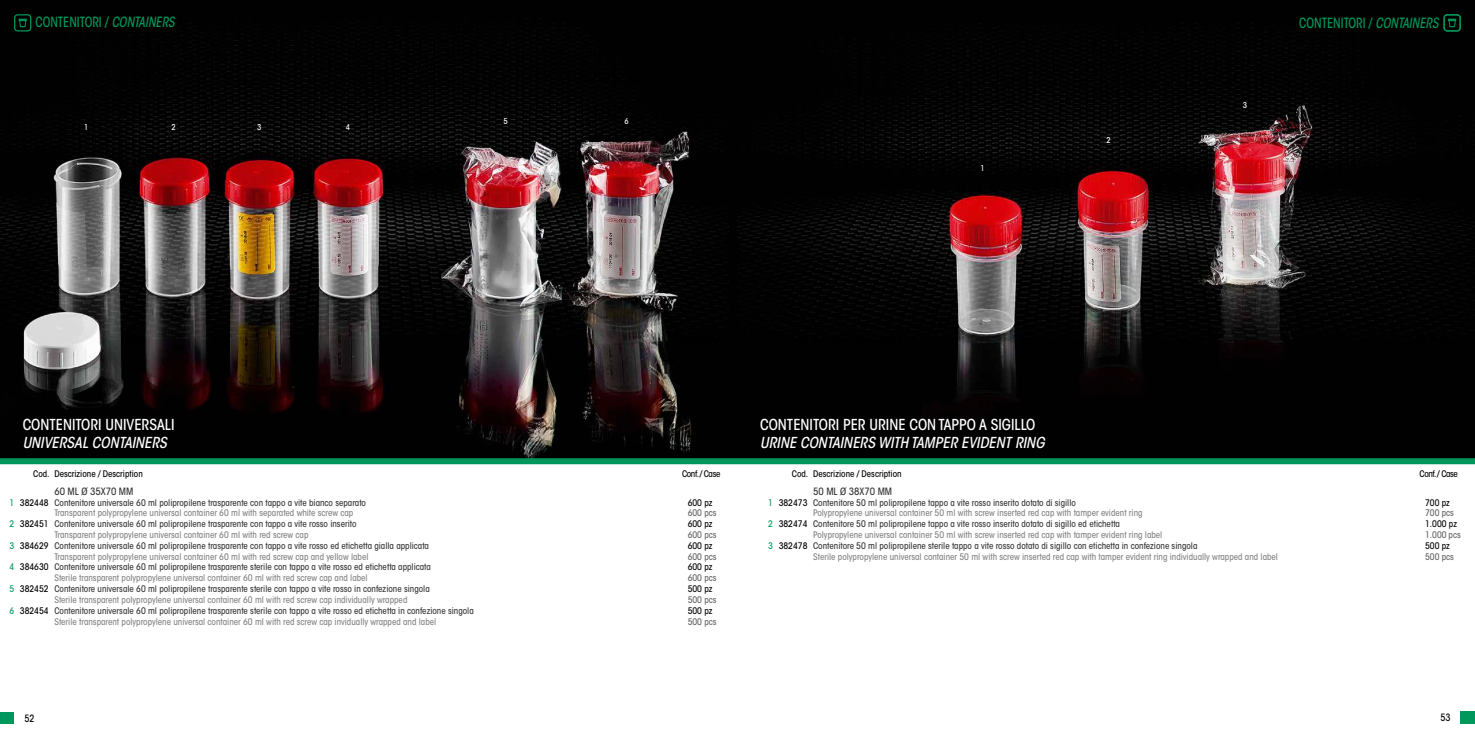
<style>
.page{position:relative;width:1475px;height:738px;background:#fff}
.page>*{position:absolute;margin:0;border:0;box-sizing:border-box;transform-origin:0 0}
.t1{font:500 condensed 15px "ITC Avant Garde Std";color:#fff}
.t2{font:italic 500 condensed 15px "ITC Avant Garde Std";color:#fff}
.t3{font:500 condensed 14px "ITC Avant Garde Std";color:#00975c;scale:.9 1}
.t4{font:500 condensed 10px "ITC Avant Garde Std";color:#000}
.t5{font:500 condensed 10px "ITC Avant Garde Std";color:#000;scale:.94 1}
.t6{font:500 condensed 9px "ITC Avant Garde Std";color:#000}
.t7{font:500 condensed 9px "ITC Avant Garde Std";color:#646363}
.t8{font:500 condensed 9px "ITC Avant Garde Std";letter-spacing:-.04em;color:#000}
.t9{font:500 condensed 9px "ITC Avant Garde Std";color:#00975c}
.t10{font:500 condensed 8px "ITC Avant Garde Std";color:#fff}
.s1{font-style:italic}
</style>
<div class="page">
<div style="left:0;top:711px;width:14px;height:12px;background:#00975c"></div>
<div style="left:1460px;top:711px;width:14px;height:12px;background:#00975c"></div>
<img style="left:0;top:0;width:1474px;height:458px">
<div style="left:14px;top:14px;width:17px;height:17px;border:1px solid #00975c;border-radius:3px"></div>
<svg style="left:19px;top:19px;width:8px;height:8px"></svg>
<svg style="left:1447px;top:19px;width:8px;height:8px"></svg>
<div style="left:1443px;top:14px;width:17px;height:17px;border:1px solid #00975c;border-radius:3px"></div>
<div style="left:0;top:458px;width:1474px;height:6px;background:#00975c"></div>
<h2 class="t3" style="left:35px;top:14px;width:156px">CONTENITORI / <span class="s1">CONTAINERS</span></h2>
<h2 class="t3" style="left:1298px;top:14px;width:156px">CONTENITORI / <span class="s1">CONTAINERS</span></h2>
<p class="t10" style="left:84px;top:122px;width:6px">1</p>
<p class="t10" style="left:171px;top:122px;width:6px">2</p>
<p class="t10" style="left:257px;top:122px;width:6px">3</p>
<p class="t10" style="left:346px;top:122px;width:6px">4</p>
<h1 class="t1" style="left:23px;top:415px;width:153px">CONTENITORI UNIVERSALI</h1>
<h1 class="t2" style="left:23px;top:433px;width:146px">UNIVERSAL CONTAINERS</h1>
<p class="t10" style="left:503px;top:116px;width:6px">5</p>
<p class="t10" style="left:624px;top:116px;width:6px">6</p>
<p class="t10" style="left:980px;top:163px;width:6px">1</p>
<p class="t10" style="left:1106px;top:135px;width:6px">2</p>
<h1 class="t1" style="left:760px;top:415px;width:277px">CONTENITORI PER URINE CON TAPPO A SIGILLO</h1>
<h1 class="t2" style="left:760px;top:433px;width:286px">URINE CONTAINERS WITH TAMPER EVIDENT RING</h1>
<p class="t10" style="left:1242px;top:100px;width:6px">3</p>
<p class="t6" style="left:33px;top:467px;width:111px">Cod. Descrizione / Description</p>
<p class="t8" style="left:682px;top:467px;width:40px">Conf. / Case</p>
<p class="t6" style="left:791px;top:467px;width:111px">Cod. Descrizione / Description</p>
<p class="t8" style="left:1419px;top:467px;width:40px">Conf. / Case</p>
<p class="t4" style="left:54px;top:484px;width:81px">60 ML Ø 35X70 MM</p>
<p class="t6" style="left:54px;top:496px;width:313px">Contenitore universale 60 ml polipropilene trasparente con tappo a vite bianco separato</p>
<p class="t7" style="left:54px;top:507px;width:300px">Transparent polypropylene universal container 60 ml with separated white screw cap</p>
<p class="t6" style="left:54px;top:518px;width:303px">Contenitore universale 60 ml polipropilene trasparente con tappo a vite rosso inserito</p>
<p class="t7" style="left:54px;top:529px;width:255px">Transparent polypropylene universal container 60 ml with red screw cap</p>
<p class="t6" style="left:54px;top:539px;width:376px">Contenitore universale 60 ml polipropilene trasparente con tappo a vite rosso ed etichetta gialla applicata</p>
<p class="t7" style="left:54px;top:550px;width:315px">Transparent polypropylene universal container 60 ml with red screw cap and yellow label</p>
<p class="t6" style="left:54px;top:561px;width:378px">Contenitore universale 60 ml polipropilene trasparente sterile con tappo a vite rosso ed etichetta applicata</p>
<p class="t7" style="left:54px;top:572px;width:315px">Sterile transparent polypropylene universal container 60 ml with red screw cap and label</p>
<p class="t6" style="left:54px;top:583px;width:377px">Contenitore universale 60 ml polipropilene trasparente sterile con tappo a vite rosso in confezione singola</p>
<p class="t7" style="left:54px;top:593px;width:354px">Sterile transparent polypropylene universal container 60 ml with red screw cap individually wrapped</p>
<p class="t6" style="left:54px;top:604px;width:421px">Contenitore universale 60 ml polipropilene trasparente sterile con tappo a vite rosso ed etichetta in confezione singola</p>
<p class="t7" style="left:54px;top:615px;width:383px">Sterile transparent polypropylene universal container 60 ml with red screw cap invidually wrapped and label</p>
<p class="t6" style="left:20px;top:496px;width:30px">382448</p>
<p class="t6" style="left:20px;top:518px;width:30px">382451</p>
<p class="t6" style="left:20px;top:539px;width:30px">384629</p>
<p class="t6" style="left:20px;top:561px;width:30px">384630</p>
<p class="t6" style="left:20px;top:583px;width:30px">382452</p>
<p class="t6" style="left:20px;top:604px;width:30px">382454</p>
<p class="t9" style="left:9px;top:496px;width:6px">1</p>
<p class="t9" style="left:9px;top:518px;width:6px">2</p>
<p class="t9" style="left:9px;top:539px;width:6px">3</p>
<p class="t9" style="left:9px;top:561px;width:6px">4</p>
<p class="t9" style="left:9px;top:583px;width:6px">5</p>
<p class="t9" style="left:9px;top:604px;width:6px">6</p>
<p class="t6" style="left:687px;top:496px;width:26px">600 pz</p>
<p class="t7" style="left:687px;top:507px;width:30px">600 pcs</p>
<p class="t6" style="left:687px;top:518px;width:26px">600 pz</p>
<p class="t7" style="left:687px;top:529px;width:30px">600 pcs</p>
<p class="t6" style="left:687px;top:539px;width:26px">600 pz</p>
<p class="t7" style="left:687px;top:550px;width:30px">600 pcs</p>
<p class="t6" style="left:687px;top:561px;width:26px">600 pz</p>
<p class="t7" style="left:687px;top:572px;width:30px">600 pcs</p>
<p class="t6" style="left:687px;top:583px;width:26px">500 pz</p>
<p class="t7" style="left:687px;top:593px;width:30px">500 pcs</p>
<p class="t6" style="left:687px;top:604px;width:26px">500 pz</p>
<p class="t7" style="left:687px;top:615px;width:30px">500 pcs</p>
<p class="t4" style="left:813px;top:484px;width:81px">50 ML Ø 38X70 MM</p>
<p class="t6" style="left:813px;top:496px;width:264px">Contenitore 50 ml polipropilene tappo a vite rosso inserito dotato di sigillo</p>
<p class="t7" style="left:813px;top:507px;width:331px">Polypropylene universal container 50 ml with screw inserted red cap with tamper evident ring</p>
<p class="t6" style="left:813px;top:518px;width:308px">Contenitore 50 ml polipropilene tappo a vite rosso inserito dotato di sigillo ed etichetta</p>
<p class="t7" style="left:813px;top:529px;width:351px">Polypropylene universal container 50 ml with screw inserted red cap with tamper evident ring label</p>
<p class="t6" style="left:813px;top:539px;width:386px">Contenitore 50 ml polipropilene sterile tappo a vite rosso dotato di sigillo con etichetta in confezione singola</p>
<p class="t7" style="left:813px;top:550px;width:466px">Sterile polypropylene universal container 50 ml with screw inserted red cap with tamper evident ring individually wrapped and label</p>
<p class="t6" style="left:778px;top:496px;width:30px">382473</p>
<p class="t6" style="left:778px;top:518px;width:30px">382474</p>
<p class="t6" style="left:778px;top:539px;width:30px">382478</p>
<p class="t9" style="left:768px;top:496px;width:6px">1</p>
<p class="t9" style="left:768px;top:518px;width:6px">2</p>
<p class="t9" style="left:768px;top:539px;width:6px">3</p>
<p class="t6" style="left:1424px;top:496px;width:26px">700 pz</p>
<p class="t7" style="left:1424px;top:507px;width:30px">700 pcs</p>
<p class="t6" style="left:1424px;top:518px;width:33px">1.000 pz</p>
<p class="t7" style="left:1424px;top:529px;width:37px">1.000 pcs</p>
<p class="t6" style="left:1424px;top:539px;width:26px">500 pz</p>
<p class="t7" style="left:1424px;top:550px;width:30px">500 pcs</p>
<p class="t5" style="left:24px;top:711px;width:12px">52</p>
<p class="t5" style="left:1440px;top:711px;width:12px">53</p>
</div>
